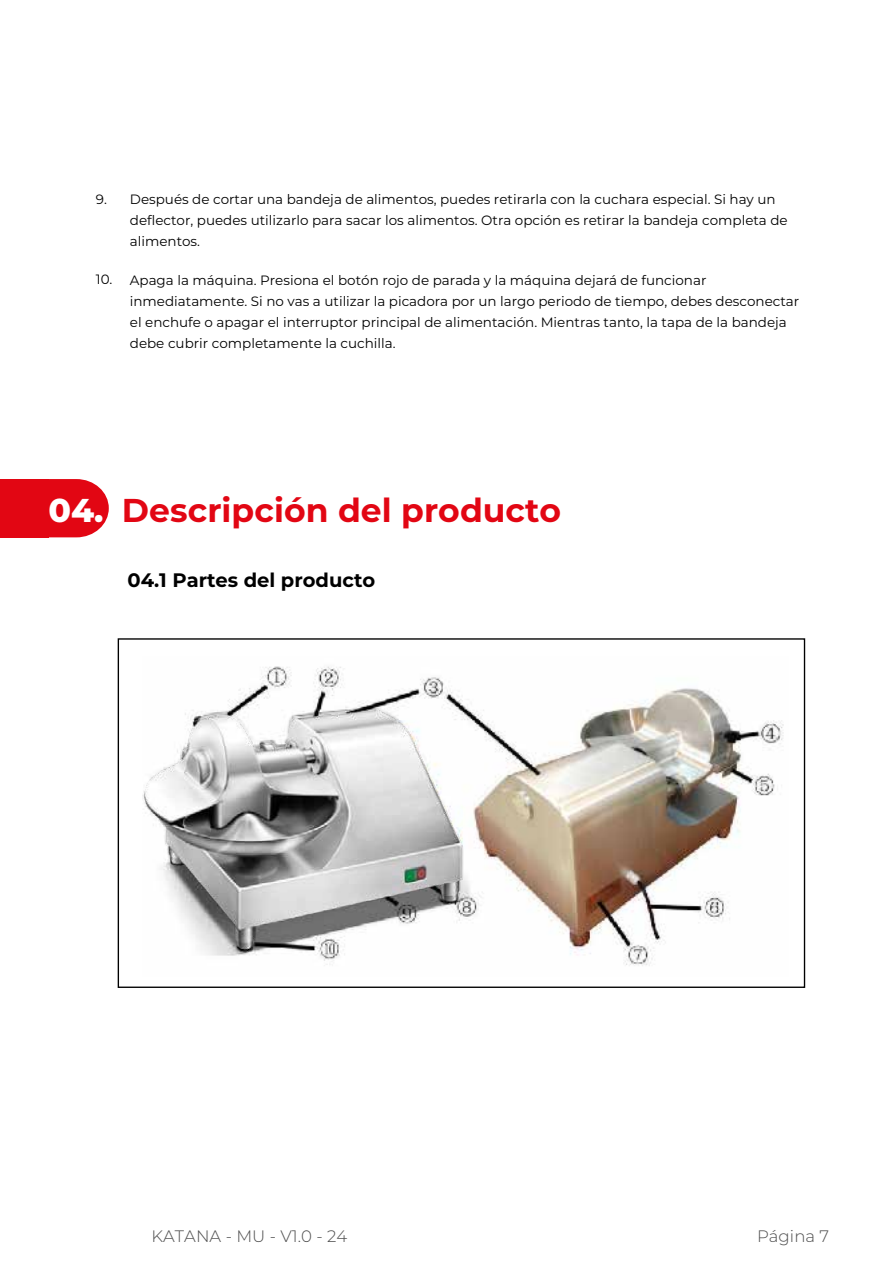
<style>
.page{position:relative;width:893px;height:1263px;background:#fff}
.page>*{position:absolute;margin:0;border:0;box-sizing:border-box;transform-origin:0 0}
.t1{font:700 33px "Montserrat";color:#e20613}
.t2{font:700 19.5px "Montserrat";color:#000}
.t3{font:300 16.5px "Montserrat";letter-spacing:.005em;color:#4d4d4d}
.t4{font:13.5px/21px "Montserrat";color:#000}
.s1{font-weight:800;color:#fff}
</style>
<div class="page">
<svg style="left:48px;top:479px;width:61px;height:58px;background:#e5232e"></svg>
<div style="left:0;top:479px;width:48px;height:58px;background:#e20613"></div>
<img style="left:468px;top:688px;width:316px;height:278px">
<img style="left:133px;top:666px;width:335px;height:322px">
<p class="t4" style="left:130px;top:188px;width:659px;text-indent:-34px">9. Después de cortar una bandeja de alimentos, puedes retirarla con la cuchara especial. Si hay un deflector, puedes utilizarlo para sacar los alimentos. Otra opción es retirar la bandeja completa de alimentos.</p>
<p class="t4" style="left:130px;top:269px;width:671px;text-indent:-34px">10. Apaga la máquina. Presiona el botón rojo de parada y la máquina dejará de funcionar inmediatamente. Si no vas a utilizar la picadora por un largo periodo de tiempo, debes desconectar el enchufe o apagar el interruptor principal de alimentación. Mientras tanto, la tapa de la bandeja debe cubrir completamente la cuchilla.</p>
<h1 class="t1" style="left:48px;top:487px;width:514px"><span class="s1">04.</span> Descripción del producto</h1>
<h2 class="t2" style="left:127px;top:565px;width:249px">04.1 Partes del producto</h2>
<p class="t3" style="left:151px;top:1225px;width:197px">KATANA - MU - V1.0 - 24</p>
<p class="t3" style="left:757px;top:1225px;width:74px">Página 7</p>
</div>
